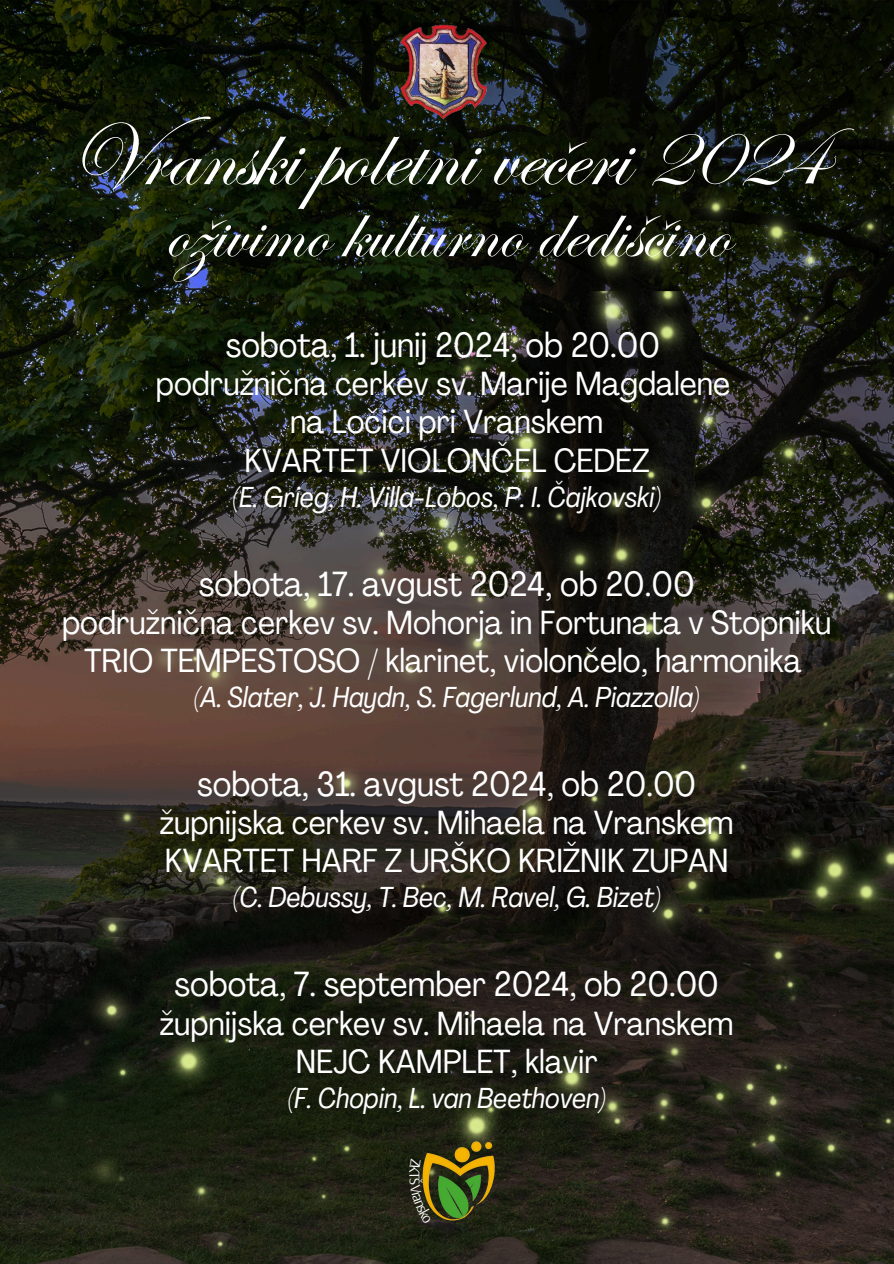
<style>
.page{position:relative;width:894px;height:1264px;background:#fff}
.page>*{position:absolute;margin:0;border:0;box-sizing:border-box;transform-origin:0 0}
.t1{font:94.5px "ITC Edwardian Script Com";color:#fff}
.t2{font:81px "ITC Edwardian Script Com";color:#fff}
.t3{font:condensed 34.5px "Agrandir";color:#fff}
.t4{font:condensed 33px/38.2px "Agrandir";color:#fff;text-align:center}
.t5{font:italic condensed 28.5px "Agrandir";color:#fff}
</style>
<div class="page">
<img style="left:0;top:0;width:893px;height:1263px">
<img style="left:393px;top:18px;width:101px;height:105px">
<img style="left:393px;top:1126px;width:119px;height:109px">
<svg style="left:409px;top:1158px;width:22px;height:65px"></svg>
<h2 class="t1" style="left:68px;top:102px;width:758px">Vranski poletni večeri 2024</h2>
<h2 class="t2" style="left:164px;top:186px;width:566px">oživimo kulturno dediščino</h2>
<p class="t3" style="left:226px;top:331px;width:436px">sobota, 1. junij 2024, ob 20.00</p>
<p class="t4" style="left:156px;top:368px;width:575px">podružnična cerkev sv. Marije Magdalene na Ločici pri Vranskem<br>KVARTET VIOLONČEL CEDEZ</p>
<p class="t5" style="left:232px;top:485px;width:430px">(E. Grieg, H. Villa-Lobos, P. I. Čajkovski)</p>
<h1 class="t3" style="left:199px;top:569px;width:497px">sobota, 17. avgust 2024, ob 20.00</h1>
<h1 class="t4" style="left:62px;top:606px;width:770px">podružnična cerkev sv. Mohorja in Fortunata v Stopniku<br>TRIO TEMPESTOSO / klarinet, violončelo, harmonika</h1>
<h1 class="t5" style="left:194px;top:685px;width:507px">(A. Slater, J. Haydn, S. Fagerlund, A. Piazzolla)</h1>
<p class="t3" style="left:197px;top:770px;width:500px">sobota, 31. avgust 2024, ob 20.00</p>
<p class="t4" style="left:160px;top:806px;width:575px;text-align:left">župnijska cerkev sv. Mihaela na Vranskem<br>KVARTET HARF Z URŠKO KRIŽNIK ZUPAN</p>
<p class="t5" style="left:233px;top:886px;width:429px">(C. Debussy, T. Bec, M. Ravel, G. Bizet)</p>
<h3 class="t3" style="left:175px;top:970px;width:545px">sobota, 7. september 2024, ob 20.00</h3>
<h3 class="t4" style="left:160px;top:1007px;width:575px">župnijska cerkev sv. Mihaela na Vranskem<br>NEJC KAMPLET, klavir</h3>
<h3 class="t5" style="left:288px;top:1086px;width:319px">(F. Chopin, L. van Beethoven)</h3>
</div>
